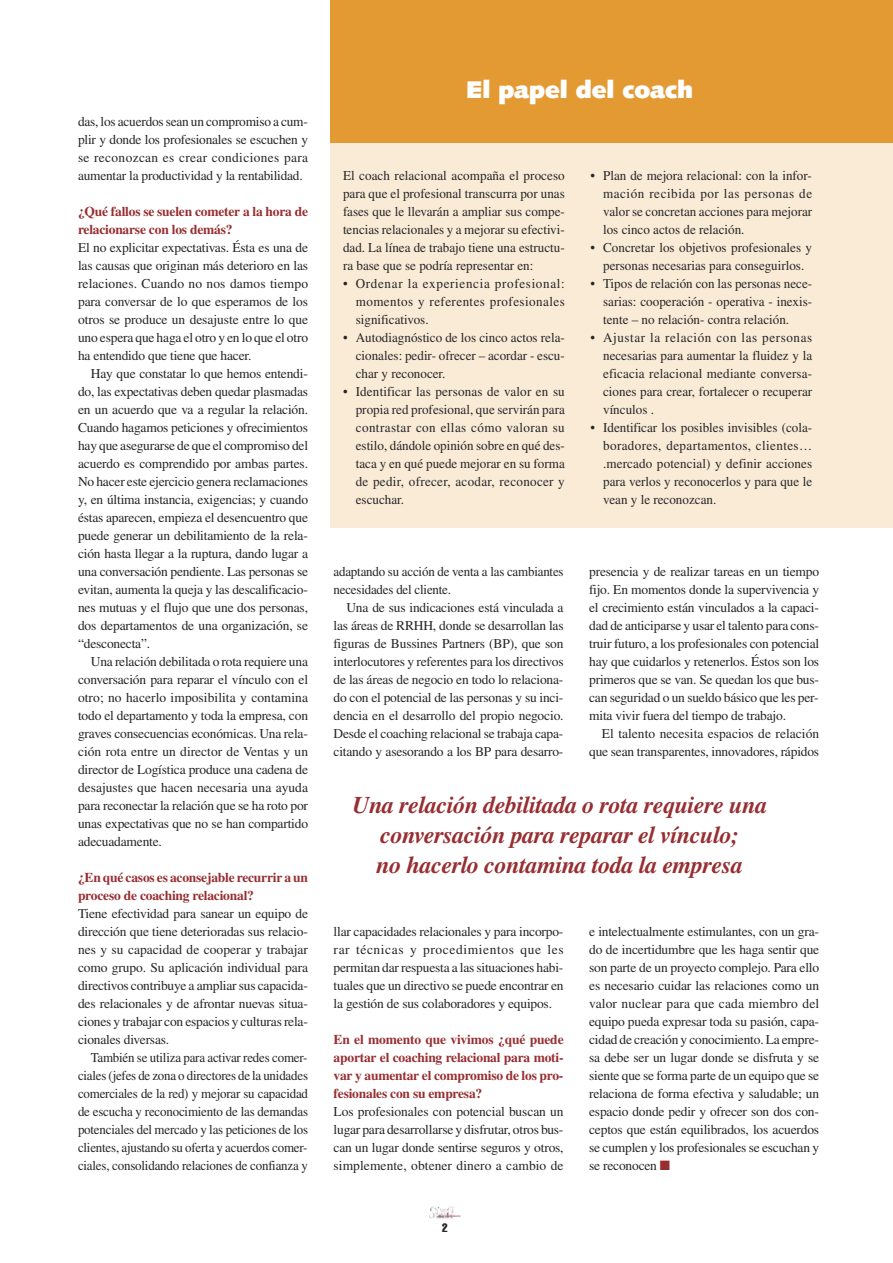
<style>
.page{position:relative;width:893px;height:1263px;background:#fff}
.page>*{position:absolute;margin:0;border:0;box-sizing:border-box;transform-origin:0 0}
.t1{font:italic 700 24px/30px "Times LT";letter-spacing:-.015em;color:#972e31;text-align:center}
.t2{font:900 24px "Syntax LT";color:#fff}
.t3{font:13.5px/18px "Times LT";letter-spacing:-.015em;color:#272627;text-align:justify}
.t4{font:13.5px/18px "Times LT";letter-spacing:-.015em;color:#272627;text-align:justify;scale:.96 1}
.t5{font:700 13.5px/18px "Times LT";letter-spacing:-.015em;color:#972e31}
.t6{font:extra-condensed 12px "Helvetica LT";color:#272627}
.s1{color:#972e31}
</style>
<div class="page">
<img style="left:429px;top:1206px;width:32px;height:13px">
<div style="left:330px;top:86px;width:563px;height:441px;background:#f9ebd6"></div>
<div style="left:330px;top:0;width:563px;height:142px;background:#e39a33"></div>
<p class="t3" style="left:78px;top:112px;width:232px">das, los acuerdos sean un compromiso a cum&shy;plir y donde los profesionales se escuchen y se reconozcan es crear condiciones para aumentar la productividad y la rentabilidad.</p>
<p class="t5" style="left:78px;top:202px;width:232px">¿Qué fallos se suelen cometer a la hora de relacionarse con los demás?</p>
<p class="t3" style="left:78px;top:238px;width:232px">El no explicitar expectativas. Ésta es una de las causas que originan más deterioro en las relaciones. Cuando no nos damos tiempo para conversar de lo que esperamos de los otros se produce un desajuste entre lo que uno espera que haga el otro y en lo que el otro ha entendido que tiene que hacer.</p>
<p class="t3" style="left:78px;top:364px;width:232px;text-indent:13px">Hay que constatar lo que hemos entendi&shy;do, las expectativas deben quedar plasmadas en un acuerdo que va a regular la relación.<br>Cuando hagamos peticiones y ofrecimientos hay que asegurarse de que el compromiso del acuerdo es comprendido por ambas partes.<br>No hacer este ejercicio genera reclamaciones y, en última instancia, exigencias; y cuando éstas aparecen, empieza el desencuentro que puede generar un debilitamiento de la rela&shy;ción hasta llegar a la ruptura, dando lugar a una conversación pendiente. Las personas se evitan, aumenta la queja y las descalificacio&shy;nes mutuas y el flujo que une dos personas, dos departamentos de una organización, se “desconecta”.</p>
<p class="t3" style="left:78px;top:652px;width:232px;text-indent:13px">Una relación debilitada o rota requiere una conversación para reparar el vínculo con el otro; no hacerlo imposibilita y contamina todo el departamento y toda la empresa, con graves consecuencias económicas. Una rela&shy;ción rota entre un director de Ventas y un director de Logística produce una cadena de desajustes que hacen necesaria una ayuda para reconectar la relación que se ha roto por unas expectativas que no se han compartido adecuadamente.</p>
<p class="t5" style="left:78px;top:868px;width:232px">¿En qué casos es aconsejable recurrir a un proceso de coaching relacional?</p>
<p class="t3" style="left:78px;top:904px;width:232px">Tiene efectividad para sanear un equipo de dirección que tiene deterioradas sus relacio&shy;nes y su capacidad de cooperar y trabajar como grupo. Su aplicación individual para directivos contribuye a ampliar sus capacida&shy;des relacionales y de afrontar nuevas situa&shy;ciones y trabajar con espacios y culturas rela&shy;cionales diversas.</p>
<p class="t4" style="left:78px;top:1048px;width:241px;text-indent:13px">También se utiliza para activar redes comer&shy;ciales (jefes de zona o directores de la unidades comerciales de la red) y mejorar su capacidad de escucha y reconocimiento de las demandas potenciales del mercado y las peticiones de los clientes, ajustando su oferta y acuerdos comer&shy;ciales, consolidando relaciones de confianza y</p>
<h1 class="t2" style="left:466px;top:80px;width:228px">El papel del coach</h1>
<p class="t3" style="left:343px;top:166px;width:223px">El coach relacional acompaña el proceso para que el profesional transcurra por unas fases que le llevarán a ampliar sus compe&shy;tencias relacionales y a mejorar su efectivi&shy;dad. La línea de trabajo tiene una estructu&shy;ra base que se podría representar en:</p>
<p class="t3" style="left:356px;top:274px;width:211px;text-indent:-13px">• Ordenar la experiencia profesional: momentos y referentes profesionales significativos.</p>
<p class="t3" style="left:356px;top:328px;width:211px;text-indent:-13px">• Autodiagnóstico de los cinco actos rela&shy;cionales: pedir- ofrecer – acordar - escu&shy;char y reconocer.</p>
<p class="t3" style="left:356px;top:382px;width:211px;text-indent:-13px">• Identificar las personas de valor en su propia red profesional, que servirán para contrastar con ellas cómo valoran su estilo, dándole opinión sobre en qué des&shy;taca y en qué puede mejorar en su forma de pedir, ofrecer, acodar, reconocer y escuchar.</p>
<p class="t4" style="left:334px;top:562px;width:241px">adaptando su acción de venta a las cambiantes necesidades del cliente.</p>
<p class="t3" style="left:334px;top:598px;width:232px;text-indent:13px">Una de sus indicaciones está vinculada a las áreas de RRHH, donde se desarrollan las figuras de Bussines Partners (BP), que son interlocutores y referentes para los directivos de las áreas de negocio en todo lo relaciona&shy;do con el potencial de las personas y su inci&shy;dencia en el desarrollo del propio negocio.<br>Desde el coaching relacional se trabaja capa&shy;citando y asesorando a los BP para desarro-</p>
<p class="t3" style="left:603px;top:166px;width:211px;text-indent:-13px">• Plan de mejora relacional: con la infor&shy;mación recibida por las personas de valor se concretan acciones para mejorar los cinco actos de relación.</p>
<p class="t3" style="left:590px;top:238px;width:223px;text-align:center">• Concretar los objetivos profesionales y personas necesarias para conseguirlos.</p>
<p class="t3" style="left:603px;top:274px;width:211px;text-indent:-13px">• Tipos de relación con las personas nece&shy;sarias: cooperación - operativa - inexis&shy;tente – no relación- contra relación.</p>
<p class="t3" style="left:603px;top:328px;width:211px;text-indent:-13px">• Ajustar la relación con las personas necesarias para aumentar la fluidez y la eficacia relacional mediante conversa&shy;ciones para crear, fortalecer o recuperar vínculos .</p>
<p class="t3" style="left:603px;top:418px;width:211px;text-indent:-13px">• Identificar los posibles invisibles (cola&shy;boradores, departamentos, clientes… .mercado potencial) y definir acciones para verlos y reconocerlos y para que le vean y le reconozcan.</p>
<p class="t3" style="left:589px;top:562px;width:232px">presencia y de realizar tareas en un tiempo fijo. En momentos donde la supervivencia y el crecimiento están vinculados a la capaci&shy;dad de anticiparse y usar el talento para cons&shy;truir futuro, a los profesionales con potencial hay que cuidarlos y retenerlos. Éstos son los primeros que se van. Se quedan los que bus&shy;can seguridad o un sueldo básico que les per&shy;mita vivir fuera del tiempo de trabajo.</p>
<p class="t3" style="left:589px;top:724px;width:232px;text-align:right">El talento necesita espacios de relación que sean transparentes, innovadores, rápidos</p>
<h1 class="t1" style="left:352px;top:790px;width:416px">Una relación debilitada o rota requiere una conversación para reparar el vínculo;<br>no hacerlo contamina toda la empresa</h1>
<p class="t3" style="left:334px;top:922px;width:232px">llar capacidades relacionales y para incorpo&shy;rar técnicas y procedimientos que les permitan dar respuesta a las situaciones habi&shy;tuales que un directivo se puede encontrar en la gestión de sus colaboradores y equipos.</p>
<p class="t5" style="left:334px;top:1030px;width:232px;text-align:justify">En el momento que vivimos ¿qué puede aportar el coaching relacional para moti&shy;var y aumentar el compromiso de los pro&shy;fesionales con su empresa?</p>
<p class="t3" style="left:334px;top:1102px;width:232px">Los profesionales con potencial buscan un lugar para desarrollarse y disfrutar, otros bus&shy;can un lugar donde sentirse seguros y otros, simplemente, obtener dinero a cambio de</p>
<p class="t6" style="left:442px;top:1224px;width:7px">2</p>
<p class="t3" style="left:589px;top:922px;width:232px">e intelectualmente estimulantes, con un gra&shy;do de incertidumbre que les haga sentir que son parte de un proyecto complejo. Para ello es necesario cuidar las relaciones como un valor nuclear para que cada miembro del equipo pueda expresar toda su pasión, capa&shy;cidad de creación y conocimiento. La empre&shy;sa debe ser un lugar donde se disfruta y se siente que se forma parte de un equipo que se relaciona de forma efectiva y saludable; un espacio donde pedir y ofrecer son dos con&shy;ceptos que están equilibrados, los acuerdos se cumplen y los profesionales se escuchan y se reconocen <span class="s1">■</span></p>
</div>
